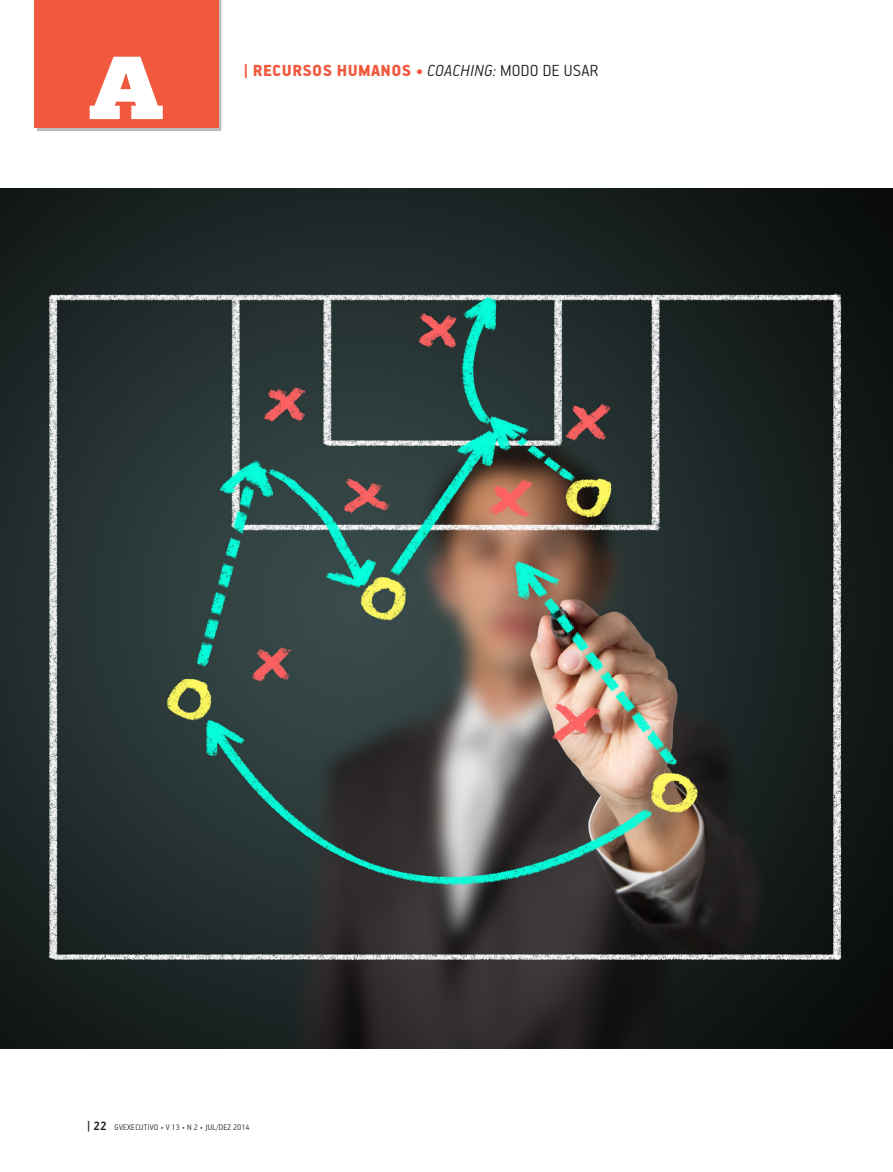
<style>
.page{position:relative;width:893px;height:1172px;background:#fff}
.page>*{position:absolute;margin:0;border:0;box-sizing:border-box;transform-origin:0 0}
.zp01_inicial_de_seçã{font:900 90px "PF Agora Slab Pro";color:#fff}
.zp02_retranca_1{font:900 18px "PF Handbook Pro";letter-spacing:.02em;color:#f0593e}
.t1{font:300 9px "PF Handbook Pro";letter-spacing:.02em;color:#231f20}
.s1{font-weight:300;font-style:italic;color:#231f20}
.s2{font-weight:300;color:#231f20}
.s3{font-weight:700;font-size:13.5px}
</style>
<div class="page">
<img style="left:0;top:189px;width:893px;height:859px">
<div style="left:37px;top:0;width:184px;height:131px;background:#231f20;opacity:.3"></div>
<div style="left:34px;top:0;width:184px;height:128px;background:#f0593e"></div>
<p class="zp01_inicial_de_seçã" style="left:88px;top:26px;width:78px">A</p>
<p class="zp02_retranca_1" style="left:244px;top:59px;width:356px">| RECURSOS HUMANOS • <span class="s1">COACHING:</span> <span class="s2">MODO DE USAR</span></p>
<p class="t1" style="left:87px;top:1121px;width:164px"><span class="s3">| 22</span> GVEXECUTIVO • V 13 • N 2 • JUL/DEZ 2014</p>
</div>
